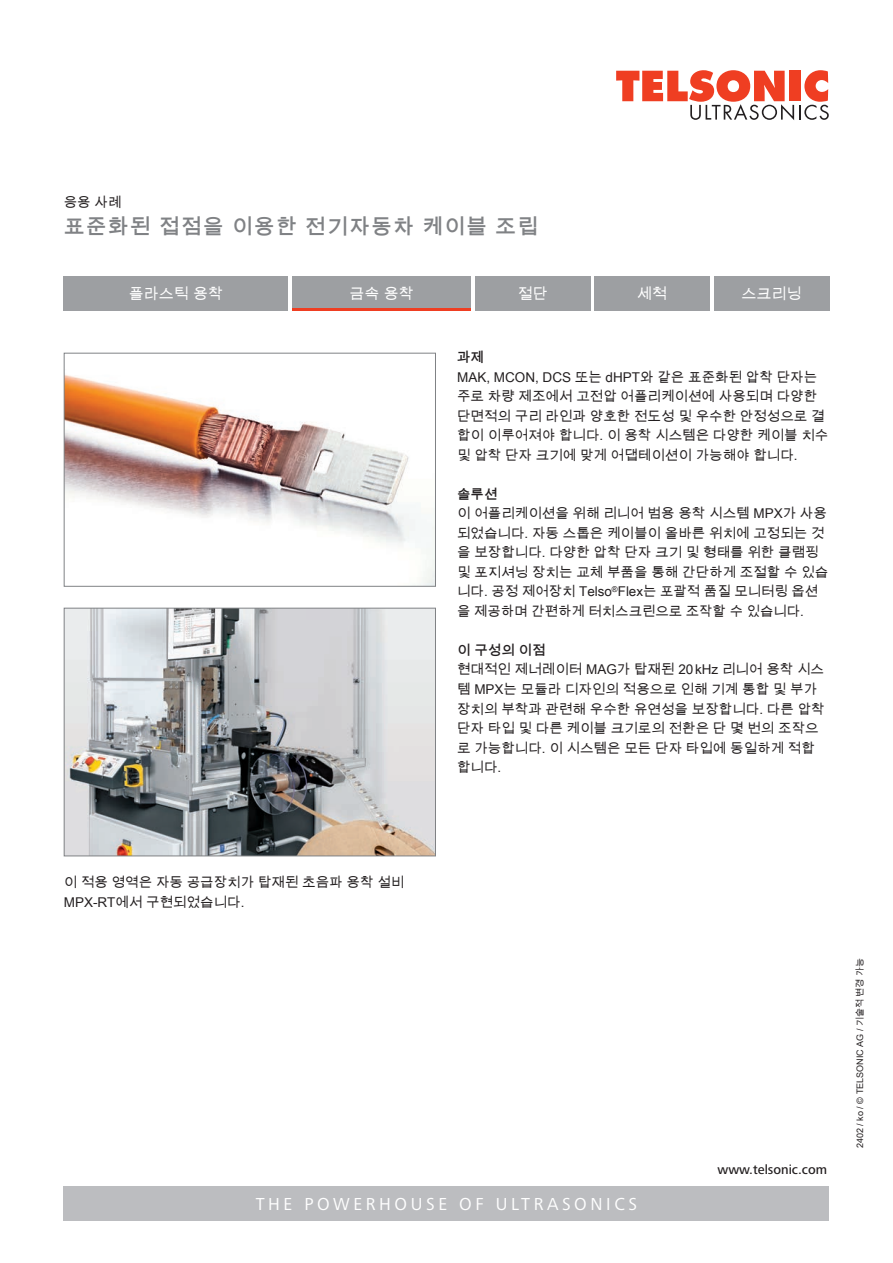
<style>
.page{position:relative;width:893px;height:1263px;background:#fff}
.page>*{position:absolute;margin:0;border:0;box-sizing:border-box;transform-origin:0 0}
.Haupttitel_grau{font:700 21px "Arial Unicode MS";letter-spacing:.05em;color:#808285}
.t1{font:18px "Frutiger Next LTW1 G";letter-spacing:.2em;color:#fff}
.Portfoliotitel{font:15px "Arial Unicode MS";color:#fff}
.Lauftext_9_13pt{font:13.5px/19.5px "Arial Unicode MS";color:#231f20}
.Lauftext_9_13pt__medium{font:13.5px/19.5px "Arial Unicode MS";color:#231f20}
.t2{font:500 13.5px "Frutiger Next LTW1 G";color:#231f20}
.Lauftext_9_13pt__medium-2{font:700 13.5px "Arial Unicode MS";color:#231f20}
.Subtitel_schwarz{font:13.5px "Arial Unicode MS";color:#231f20}
.Version_6_7pt{font:9px "Arial Unicode MS";color:#231f20}
</style>
<div class="page">
<div style="left:64px;top:276px;width:224px;height:34px;background:#9d9fa2"></div>
<div style="left:292px;top:276px;width:179px;height:34px;background:#9d9fa2"></div>
<div style="left:475px;top:276px;width:115px;height:34px;background:#9d9fa2"></div>
<div style="left:595px;top:276px;width:115px;height:34px;background:#9d9fa2"></div>
<div style="left:714px;top:276px;width:115px;height:34px;background:#9d9fa2"></div>
<hr style="left:292px;top:308px;width:179px;height:2px;background:#ef3e22">
<svg style="left:616px;top:70px;width:213px;height:50px"></svg>
<div style="left:64px;top:1186px;width:765px;height:34px;background:#bcbdc0"></div>
<svg style="left:63px;top:352px;width:373px;height:235px"></svg>
<svg style="left:63px;top:607px;width:373px;height:250px;background:#b0b1b2"></svg>
<p class="Subtitel_schwarz" style="left:64px;top:192px;width:59px">응용 사례</p>
<p class="Haupttitel_grau" style="left:64px;top:211px;width:476px">표준화된 접점을 이용한 전기자동차 케이블 조립</p>
<p class="Portfoliotitel" style="left:129px;top:283px;width:96px">플라스틱 용착</p>
<p class="Portfoliotitel" style="left:350px;top:283px;width:66px">금속 용착</p>
<p class="Portfoliotitel" style="left:518px;top:283px;width:31px">절단</p>
<p class="Portfoliotitel" style="left:637px;top:283px;width:31px">세척</p>
<p class="Portfoliotitel" style="left:742px;top:283px;width:62px">스크리닝</p>
<p class="Lauftext_9_13pt__medium-2" style="left:457px;top:348px;width:28px">과제</p>
<p class="Lauftext_9_13pt__medium" style="left:457px;top:367px;width:373px">MAK, MCON, DCS 또는 dHPT와 같은 표준화된 압착 단자는 주로 차량 제조에서 고전압 어플리케이션에 사용되며 다양한 단면적의 구리 라인과 양호한 전도성 및 우수한 안정성으로 결 합이 이루어져야 합니다. 이 용착 시스템은 다양한 케이블 치수 및 압착 단자 크기에 맞게 어댑테이션이 가능해야 합니다.</p>
<p class="Lauftext_9_13pt__medium-2" style="left:457px;top:484px;width:42px">솔루션</p>
<p class="Lauftext_9_13pt" style="left:457px;top:504px;width:373px">이 어플리케이션을 위해 리니어 범용 용착 시스템 MPX가 사용 되었습니다. 자동 스톱은 케이블이 올바른 위치에 고정되는 것 을 보장합니다. 다양한 압착 단자 크기 및 형태를 위한 클램핑 및 포지셔닝 장치는 교체 부품을 통해 간단하게 조절할 수 있습 니다. 공정 제어장치 Telso<sup>®</sup>Flex는 포괄적 품질 모니터링 옵션 을 제공하며 간편하게 터치스크린으로 조작할 수 있습니다.</p>
<p class="Lauftext_9_13pt__medium-2" style="left:457px;top:640px;width:90px">이 구성의 이점</p>
<p class="Lauftext_9_13pt" style="left:457px;top:660px;width:369px">현대적인 제너레이터 MAG가 탑재된 20kHz 리니어 용착 시스 템 MPX는 모듈라 디자인의 적용으로 인해 기계 통합 및 부가 장치의 부착과 관련해 우수한 유연성을 보장합니다. 다른 압착 단자 타입 및 다른 케이블 크기로의 전환은 단 몇 번의 조작으 로 가능합니다. 이 시스템은 모든 단자 타입에 동일하게 적합 합니다.</p>
<p class="Lauftext_9_13pt" style="left:64px;top:872px;width:342px">이 적용 영역은 자동 공급장치가 탑재된 초음파 용착 설비<br>MPX-RT에서 구현되었습니다.</p>
<h2 class="t1" style="left:256px;top:1194px;width:383px">THE POWERHOUSE OF ULTRASONICS</h2>
<p class="t2" style="left:717px;top:1161px;width:111px">www.telsonic.com</p>
<p class="Version_6_7pt" style="left:853px;top:1148px;width:191px;rotate:-90deg">2402 / ko / © TELSONIC AG / 기술적 변경 가능</p>
</div>
